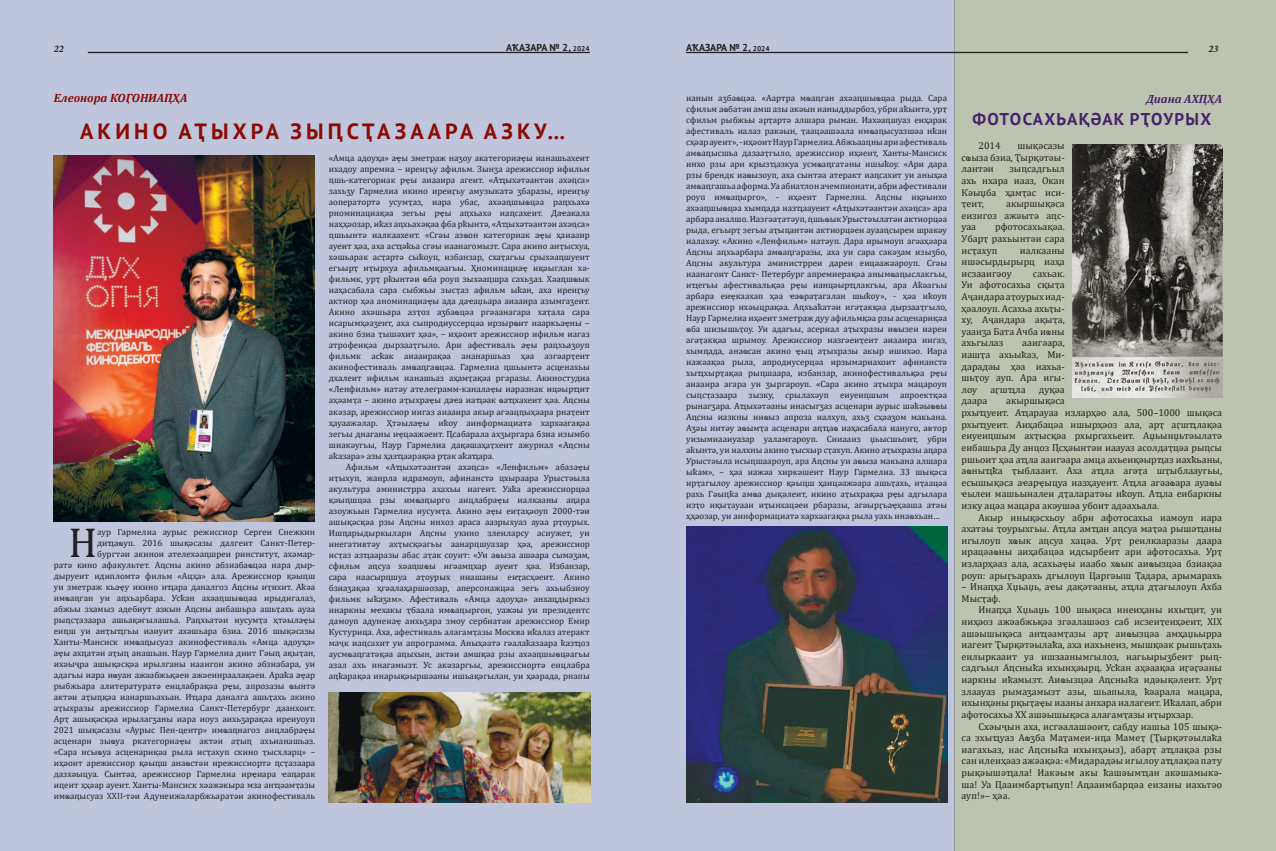
<style>
.page{position:relative;width:1276px;height:851px;background:#fff}
.page>*{position:absolute;margin:0;border:0;box-sizing:border-box;transform-origin:0 0}
.t1{font:42px "Cambria";color:#231f20}
.t2{font:700 22px "PT Sans";letter-spacing:.19em;color:#8b0a02}
.t3{font:700 17px "PT Sans";letter-spacing:.07em;color:#45236c}
.t4{font:italic 700 12px "Cambria";color:#8b0a02}
.t5{font:italic 700 12px "Cambria";color:#45236c}
.t6{font:10px/11.6px "Cambria";color:#231f20;text-align:justify}
.t7{font:700 10px "PT Sans";color:#231f20}
.t8{font:italic 700 10px "Minion Pro";color:#231f20}
.t9{font:9px/11px "Cambria";color:#231f20;text-align:justify}
.s1{font-size:7px}
.s2{color:#333}
</style>
<div class="page">
<div style="left:0;top:0;width:638px;height:850px;background:#bec5dd"></div>
<div style="left:638px;top:0;width:316px;height:850px;background:#bec5dd"></div>
<div style="left:954px;top:0;width:322px;height:850px;background:#bdc3b1"></div>
<img style="left:54px;top:155px;width:260px;height:367px">
<img style="left:328px;top:692px;width:262px;height:110px">
<img style="left:1072px;top:145px;width:150px;height:252px">
<img style="left:686px;top:526px;width:262px;height:276px">
<hr style="left:686px;top:52px;width:502px;height:1px;background:#231f20">
<hr style="left:88px;top:52px;width:502px;height:1px;background:#231f20">
<p class="t8" style="left:54px;top:42px;width:11px">22</p>
<p class="t7" style="left:506px;top:41px;width:85px">АҞАЗАРА № 2, <span class="s1">2024</span></p>
<p class="t7" style="left:686px;top:40px;width:85px">АҞАЗАРА № 2, <span class="s1">2024</span></p>
<p class="t8" style="left:1208px;top:42px;width:11px">23</p>
<h3 class="t4" style="left:54px;top:90px;width:135px">Елеонора КОӶОНИАԤҲА</h3>
<h2 class="t2" style="left:80px;top:116px;width:486px">АКИНО АҬЫХРА ЗЫԤСҬАЗААРА АЗКУ…</h2>
<p class="t9" style="left:329px;top:153px;width:262px">«Амца адоуҳа» аҿы зметраж наӡоу акатегориаҿы ианашьахеит ихадоу апремиа – иреиӷьу афильм. Зынӡа арежиссиор ифильм ԥшь-категориак рҿы аиааира агеит. «Аҵыхәтәантәи ахәԥса» захьӡу Гармелиа икино иреиӷьу амузыкатә ӡбаразы, иреиӷьу аоператортә усумҭаз, иара убас, ахәаԥшыҩцәа раԥхьахә рноминациақәа зегьы рҿы аԥхьахә иаԥсахеит. Даҽакала иаҳҳәозар, иҟаз аԥхьахәқәа фба рҟынтә, «Аҵыхәтәантәи ахәԥса» ԥшьынтә иалкаахеит. «Сгәы азҩон категориак аҿы ҳаиааир ауеит ҳәа, аха асҵәҟьа сгәы иаанагомызт. Сара акино анҭысхуа, хәшьарак асҭартә сыҟоуп, избанзар, схаҭагьы срыхәаԥшуеит егьырҭ иҭырхуа афильмқәагьы. Ҳноминациаҿ иқәыглан хә&shy;фильмк, урҭ рҟынтәи ҩба роуп зыхәаԥшра сахьӡаз. Хәаԥшҩык иаҳасабала сара сыбжьы зысҭаз афильм ыҟан, аха иреиӷьу актиор ҳәа аноминациаҿы ада даҽаџьара аиааира азымгаӡеит.<br>Акино ахәшьара азҭоз аӡбаҩцәа ргәаанагара хаҭала сара исарымҳәаӡеит, аха сыпродиуссерцәа ирзырҩит иааркьаҿны – акино бзиа ҭышәхит ҳәа», – иҳәоит арежиссиор ифильм иагаз атрофеиқәа дырзааҭгыло. Ари афестиваль аҿы раԥхьаӡоуп фильмк асҟак аиааирақәа ананаршьаз ҳәа азгәарҭеит акинофестиваль амҩаԥгаҩцәа. Гармелиа ԥшьынтә асценахьы дхалеит ифильм ианашьаз аҳамҭақәа ргаразы. Акиностудиа «Ленфильм» иатәу ателеграмм-каналаҿы иаразнак ицәырҵит аҳәамҭа – акино аҭыхраҿы даҽа иаҵәак ҩаҵхахеит ҳәа. Аԥсны акәзар, арежиссиор иигаз аиааира акыр агәацԥыҳәара рнаҭеит ҳауаажәлар. Ҳтәылаҿы иҟоу аинформациатә хархәагақәа зегьы днаганы иҿцәажәеит. Ԥсабарала ахӡыргара бзиа изымбо шиакәугьы, Наур Гармелиа дақәшаҳаҭхеит ажурнал «Аԥсны аҟазара» азы ҳазҵаарақәа рҭак аҟаҵара.</p>
<p class="t9" style="left:329px;top:461px;width:262px;text-indent:17px">Афильм «Аҵыхәтәантәи ахәԥса» «Ленфильм» абазаҿы иҭыхуп, жанрла идрамоуп, афинанстә цхыраара Урыстәыла акультура аминистрра ахахьы иагеит. Уаҟа арежиссиорцәа қәыԥшцәа рзы имҩаԥырго аицлабраҿы иалкааны аԥара азоужьын Гармелиа иусумҭа. Акино аҿы еиҭаҳәоуп 2000‑тәи ашықәсқәа рзы Аԥсны инхоз араса аазрыхуаз ауаа рҭоурых.<br>Ишԥарыдыркылари Аԥсны укино злеиларсу асиужет, уи инегативтәу ахҭысқәагьы аанарԥшуазар ҳәа, арежиссиор исҭаз азҵааразы абас аҭак соуит: «Уи аҩыза ашәара сымаӡам, сфильм аԥсуа хәаԥшҩы игәамԥхар ауеит ҳәа. Избанзар, сара иаасырԥшуа аҭоурых ииашаны еиҭасҳәеит. Акино бзиаӡақәа ҳгәалаҳаршәозар, аперсонажцәа зегь ахьыбзиоу фильмк ыҟаӡам». Афестиваль «Амца адоуҳа» анхацдыркыз инаркны мҽхакы ҭбаала имҩаԥыргон, уажәы уи президентс дамоуп адунеиаҿ аихьӡара змоу сербиатәи арежиссиор Емир Кустурица. Аха, афестиваль алагамҭазы Москва иҟалаз атеракт маҷк иаԥсахит уи апрограмма. Аныҳәатә гәалаҟазаара ҟазҵоз аусмҩаԥгатәқәа аԥыхын, актәи амшқәа рзы ахәаԥшыҩцәагьы азал ахь инагамызт. Ус акәзаргьы, арежиссиортә еицлабра аԥҟарақәа инарықәыршәаны ишьақәгылан, уи ҳәарада, рнапы</p>
<h1 class="t1" style="left:68px;top:518px;width:30px">Н</h1>
<p class="t9" style="left:54px;top:526px;width:263px;text-align:right">аур Гармелиа аурыс режиссиор Сергеи Снежкин<br>диҵаҩуп. 2016 шықәсазы далгеит Санкт-Петер-<br>бургтәи акинои ателехәаԥшреи ринститут, ахәмар-<br>ратә кино афакультет. Аԥсны акино абзиабаҩцәа иара дыр&shy;дыруеит идипломтә фильм «Ацҳа» ала. Арежиссиор қәыԥш уи зметраж кьаҿу икино иҵара даналгоз Аԥсны иҭихит. Аҟәа имҩаԥган уи аԥхьарбара. Усҟан ахәаԥшыҩцәа ирыдигалаз, абжьы зхамыз адебиут азкын Аԥсны аибашьра ашьҭахь ауаа рыԥсҭазаара ашьақәгылашьа. Раԥхьатәи иусумҭа ҳтәылаҿы еиԥш уи анҭыҵгьы иаиуит ахәшьара бзиа. 2016 шықәсазы Ханты-Мансиск имҩаԥысуаз акинофестиваль «Амца адоуҳа» аҿы ахԥатәи аҭыԥ анашьан. Наур Гармелиа диит Гәыԥ ақыҭан, ихәыҷра ашықәсқәа ирылганы иааигон акино абзиабара, уи адагьы иара иҩуан ажәабжьқәеи ажәеинраалақәеи. Араҟа аҿар рыбжьара алитературатә еицлабрақәа рҿы, апрозазы ҩынтә актәи аҭыԥқәа ианаршьахьан. Иҵара даналга ашьҭахь акино аҭыхразы арежиссиор Гармелиа Санкт-Петербург даанхоит.<br>Арҭ ашықәсқәа ирылагӡаны иара иоуз аихьӡарақәа иреиуоуп 2021 шықәсазы «Аурыс Пен-центр» имҩаԥнагоз аицлабраҿы асценари зыҩуа ркатегориаҿы актәи аҭыԥ ахьианашьаз. «Сара исыҩуа асценариқәа рыла исҭахуп скино ҭысхларц» – иҳәоит арежиссиор қәыԥш анаҩстәи ирежиссиортә ԥсҭазаара дазхәыцуа. Сынтәа, арежиссиор Гармелиа ирҿиара ҽаԥарак иԥеит ҳҳәар ауеит. Ханты-Мансиск хәажәкыра мза анҵәамҭазы имҩаԥысуаз <span class="s2">XXII</span>-тәи Адунеижәларбжьаратәи акинофестиваль</p>
<p class="t9" style="left:686px;top:92px;width:262px">ианын аӡбаҩцәа. «Аартра мҩаԥган ахәаԥшыҩцәа рыда. Сара сфильм аҩбатәи амш азы акәын ианыддырбоз, убри аҟынтә, урҭ сфильм рыбжьы арҭартә алшара рыман. Иахәаԥшуаз еиҳарак афестиваль иалаз ракәын, ҭаацәашәала имҩаԥысуазшәа иҟан сҳәар ауеит», - иҳәоит Наур Гармелиа. Абжьааԥны ари афестиваль амҩаԥысшьа дазааҭгыло, арежиссиор иҳәеит, Ханты-Мансиск инхо рзы ари крызҵазкуа усмҩаԥгатәны ишыҟоу. «Ари дара рзы брендк иаҩызоуп, аха сынтәа атеракт иаԥсахит уи аныҳәа амҩаԥгашьа аформа. Уа абиатлон ачемпионати, абри афестивали роуп имҩаԥырго», - иҳәеит Гармелиа. Аԥсны иқәынхо ахәаԥшыҩцәа хымԥада иазҵаауеит «Аҵыхәтәантәи ахәԥса» ара арбара аналшо. Иазгәаҭатәуп, ԥшьҩык Урыстәылатәи актиорцәа рыда, егьырҭ зегьы аҭыԥантәи актиорцәеи ауааԥсыреи шракәу иалахәу. «Акино «Ленфильм» иатәуп. Дара ирымоуп агәаҳәара Аԥсны аԥхьарбара амҩаԥгаразы, аха уи сара сакәӡам изыӡбо, Аԥсны акультура аминистрреи дареи еицәажәароуп. Сгәы иаанагоит Санкт- Петербург апремиерақәа анымҩаԥыслакгьы, иҵегьы афестивальқәа рҿы ианцәырҵлакгьы, ара Аҟәагьы арбара еиҿкаахап ҳәа ҽаҩраҭагалан шыҟоу», - ҳәа иҟоуп арежиссиор ихәыцрақәа. Аԥхьаҟатәи игәҭакқәа дырзааҭгыло, Наур Гармелиа иҳәеит зметраж дуу афильмқәа рзы асценариқәа ҩба шизышьҭоу. Уи адагьы, асериал аҭыхразы иҩызеи иареи агәҭакқәа шрымоу. Арежиссиор иазгәеиҭеит аиааира иигаз, хымԥада, анаҩсан акино ҿыц аҭыхразы акыр ишихәо. Иара иажәақәа рыла, апродиусерцәа ирзымариахоит афинанстә хыҵхырҭақәа рыԥшаара, избанзар, акинофестивальқәа рҿы аиааира агара уи ӡыргароуп. «Сара акино аҭыхра мацароуп сыԥсҭазаара зызку, срылахәуп еиуеиԥшым апроектқәа рынагӡара. Аҵыхәтәаны инасыгӡаз асценари аурыс шәҟәыҩҩы Аԥсны иазкны ииҩыз апроза иалхуп, ахьӡ сҳәаӡом макьана.<br>Аӡәы иитәу аҩымҭа асценари аԥҵаҩ иаҳасабала иануго, автор уизымиааиуазар уаламгароуп. Сииааиз џьысшьоит, убри аҟынтә, уи иалхны акино ҭысхыр сҭахуп. Акино аҭыхразы аԥара Урыстәыла исыԥшаароуп, ара Аԥсны уи аҩыза макьана алшара ыҟам», – ҳәа иажәа хиркәшеит Наур Гармелиа. 33 шықәса ирҭагылоу арежиссиор қәыԥш ҳаицәажәара ашьҭахь, иҭаацәа рахь Гәыԥҟа амҩа дықәлеит, икино аҭыхрақәа рҿы адгылара изҭо иқыҭауааи иҭынхацәеи рбаразы, агәырӷьаҿҳәаша атәы ҳҳәозар, уи аинформациатә хархәагақәа рыла уахь инаҩхьан…</p>
<h3 class="t5" style="left:1146px;top:90px;width:77px">Диана АХԤҲА</h3>
<h3 class="t3" style="left:972px;top:108px;width:240px">ФОТОСАХЬАҚӘАК РҬОУРЫХ</h3>
<p class="t6" style="left:978px;top:140px;width:24px">2014</p>
<p class="t6" style="left:961px;top:140px;width:105px;text-indent:56px">шықәсазы сҩыза бзиа, Ҭырқәтәы&shy;лантәи</p>
<p class="t6" style="left:961px;top:163px;width:105px;text-indent:48px">зыԥсадгьыл ахь нхара иааз, Окан Кәыџба ҳамҭас иси&shy;ҭеит,</p>
<p class="t6" style="left:961px;top:198px;width:105px;text-indent:45px">акыршықәса еизигоз ажәытә аԥс&shy;уаа</p>
<p class="t6" style="left:961px;top:221px;width:105px;text-indent:34px">рфотосахьақәа.<br>Убарҭ рахьынтәи сара исҭахуп</p>
<p class="t6" style="left:961px;top:244px;width:105px;text-indent:58px">иалкааны ишәсырдырырц иаҳа исзааигәоу</p>
<p class="t6" style="left:961px;top:267px;width:105px;text-indent:71px">сахьак.<br>Уи афотосахьа сқыҭа Аҷандара аҭоурых иад&shy;ҳәалоуп. Асахьа ахьҭы&shy;ху, Аҷандара ақыҭа, уаанӡа Бата Ачба иҩны ахьгылаз</p>
<p class="t6" style="left:961px;top:337px;width:105px;text-indent:61px">ааигәара, иашҭа ахьыҟаз, Ми&shy;дарадәы ҳәа иахьа&shy;шьҭоу ауп. Ара игы&shy;лоу</p>
<p class="t6" style="left:990px;top:383px;width:37px">аӷшҵла</p>
<p class="t6" style="left:1038px;top:383px;width:27px">дуқәа</p>
<p class="t6" style="left:961px;top:395px;width:262px;text-align:left;text-indent:45px">акыршықәса<br>рхыҵуеит. Аҵарауаа изларҳәо ала, 500–1000 шықәса рхыҵуеит. Аиҳабацәа ишырҳәоз ала, арҭ аӷшҵлақәа еиуеиԥшым ахҭысқәа рхыргахьеит. Аџьынџьтәылатә еибашьра Ду анцоз Ԥсҳәынтәи иаауаз асолдаҭцәа рыԥсы ршьоит ҳәа аҵла ааигәара амца ахьеиқәырҵаз иахҟьаны, аҩныҵҟа ҭыблааит. Аха аҵла агәҭа шҭыблааугьы, есышықәса аҽарҿыцуа иазҳауеит. Аҵла агәаҩара ауаҩы ҽылеи машьыналеи дҭаларатәы иҟоуп. Аҵла еибаркны изку ацәа мацара акәушәа убоит адәахьала.</p>
<p class="t6" style="left:961px;top:511px;width:262px;text-indent:17px">Акыр инықәсхьоу абри афотосахьа иамоуп иара ахатәы ҭоурыхгьы. Аҵла амҵан аԥсуа маҭәа рышәҵаны игылоуп хҩык аԥсуа хацәа. Урҭ реилкааразы даара ирацәаҩны аиҳабацәа идсырбеит ари афотосахьа. Урҭ изларҳәаз ала, асахьаҿы иаабо хҩык аиҩызцәа бзиақәа роуп: арыӷьарахь дгылоуп Царгәыш Ҭадара, арымарахь</p>
<p class="t6" style="left:961px;top:581px;width:262px">– Инаԥҳа Хџьаџь, аҽы дақәтәаны, аҵла дҭагылоуп Ахба<br>Мысҭаф.</p>
<p class="t6" style="left:961px;top:604px;width:262px;text-indent:17px">Инаԥҳа Хџьаџь 100 шықәса инеиҳаны ихыҵит, уи ииҳәоз ажәабжьқәа згәалашәоз саб исзеиҭеиҳәеит, XIX ашәышықәса анҵәамҭазы арҭ аиҩызцәа амҳаџьырра иагеит Ҭырқәтәылаҟа, аха иахьнеиз, мышқәак рышьҭахь еилыркааит уа ишзаанымгылоз, иагьырыӡбеит рыԥ&shy;садгьыл Аԥсныҟа ихынҳәырц. Усҟан аҳәаақәа иӷәӷәаны иаркны иҟамызт. Аиҩызцәа Аԥсныҟа идәықәлеит. Урҭ злаауаз рымаӡамызт азы, шьапыла, ҟәарала мацара, ихынҳәны рқыҭаҿы иааны анхара иалагеит. Иҟалап, абри афотосахьа XX ашәышықәса алагамҭазы иҭырхзар.</p>
<p class="t6" style="left:961px;top:720px;width:262px;text-indent:17px">Схәыҷын аха, исгәалашәоит, сабду иашьа 105 шықә&shy;са зхыҵуаз Аҩӡба Маҭамеи-иԥа Мамеҭ (Ҭырқәтәылаҟа иагахьаз, нас Аԥсныҟа ихынҳәыз), абарҭ аҵлақәа рзы сан илеиҳәаз ажәақәа: «Мидарадәы игылоу аҵлақәа пату рықәышәҵала! Иакәым акы ҟашәымҵан акәшамыкә&shy;ша! Уа Ԥааимбарҭыԥуп! Аԥааимбарцәа еизаны иахьтәо ауп!»– ҳәа.</p>
<p class="t6" style="left:961px;top:395px;width:27px">даара</p>
</div>
